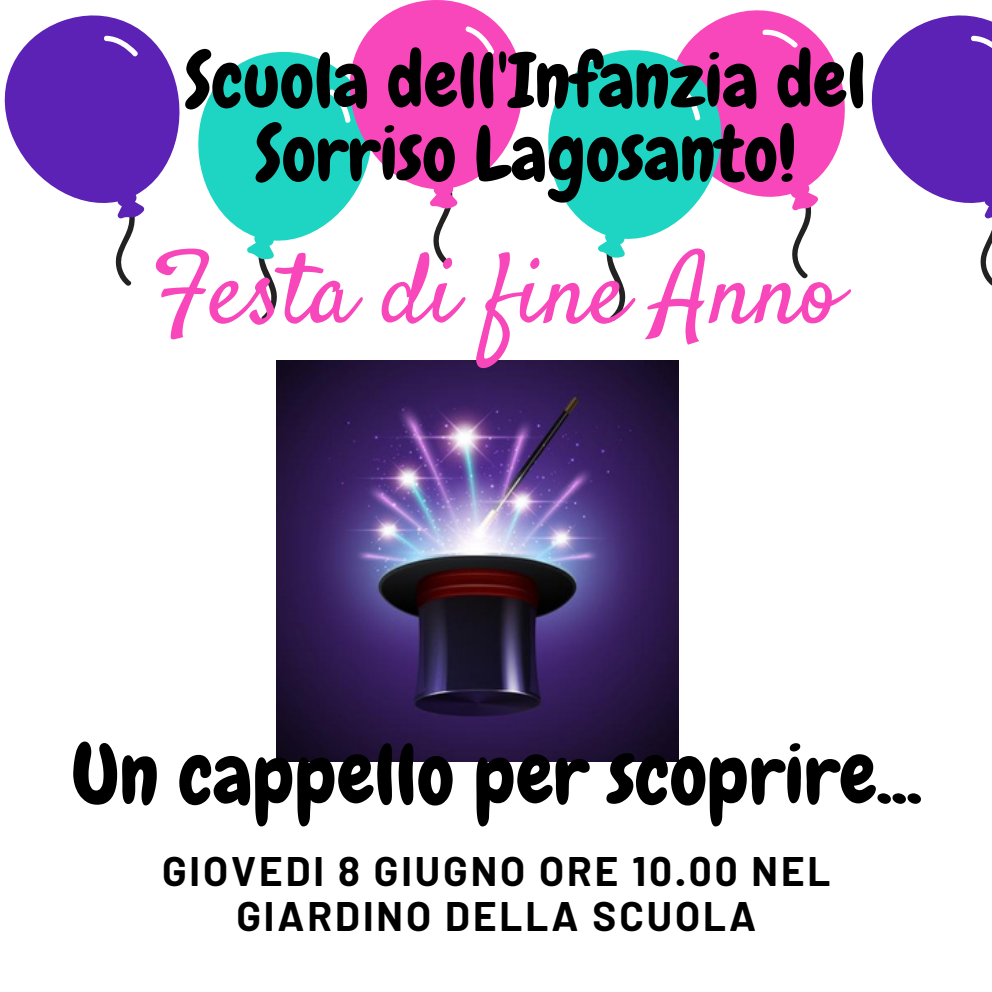
<style>
.page{position:relative;width:992px;height:992px;background:#fff}
.page>*{position:absolute;margin:0;border:0;box-sizing:border-box;transform-origin:0 0}
.t1{font:99.25px "Satisfy";color:#f846bb}
.t2{font:83.25px "Chewy";color:#000}
.t3{font:75.75px/73.2px "Chewy";color:#000;text-align:center}
.t4{font:700 40.25px/45px "Barlow";letter-spacing:.075em;color:#000;text-align:center}
</style>
<div class="page">
<svg style="left:115px;top:220px;width:20px;height:66px"></svg>
<svg style="left:4px;top:15px;width:176px;height:205px;fill:#5c21b5"></svg>
<svg style="left:103px;top:36px;width:36px;height:22px"></svg>
<svg style="left:258px;top:260px;width:19px;height:61px"></svg>
<svg style="left:607px;top:258px;width:19px;height:63px"></svg>
<svg style="left:792px;top:211px;width:20px;height:68px"></svg>
<svg style="left:198px;top:51px;width:129px;height:209px;fill:#1ed5c3"></svg>
<svg style="left:688px;top:10px;width:157px;height:201px;fill:#f846bb"></svg>
<svg style="left:548px;top:43px;width:181px;height:215px;fill:#1ed5c3"></svg>
<svg style="left:871px;top:15px;width:121px;height:271px"></svg>
<svg style="left:762px;top:29px;width:37px;height:20px"></svg>
<svg style="left:327px;top:0;width:196px;height:265px"></svg>
<svg style="left:677px;top:86px;width:24px;height:36px"></svg>
<img style="left:277px;top:360px;width:401px;height:402px">
<p class="t3" style="left:185px;top:44px;width:683px">Scuola dell'Infanzia del<br>Sorriso Lagosanto!</p>
<p class="t1" style="left:152px;top:229px;width:691px">Festa di fine Anno</p>
<p class="t2" style="left:71px;top:722px;width:852px">Un cappello per scoprire...</p>
<p class="t4" style="left:162px;top:847px;width:670px">GIOVEDI 8 GIUGNO ORE 10.00 NEL<br>GIARDINO DELLA SCUOLA</p>
</div>
